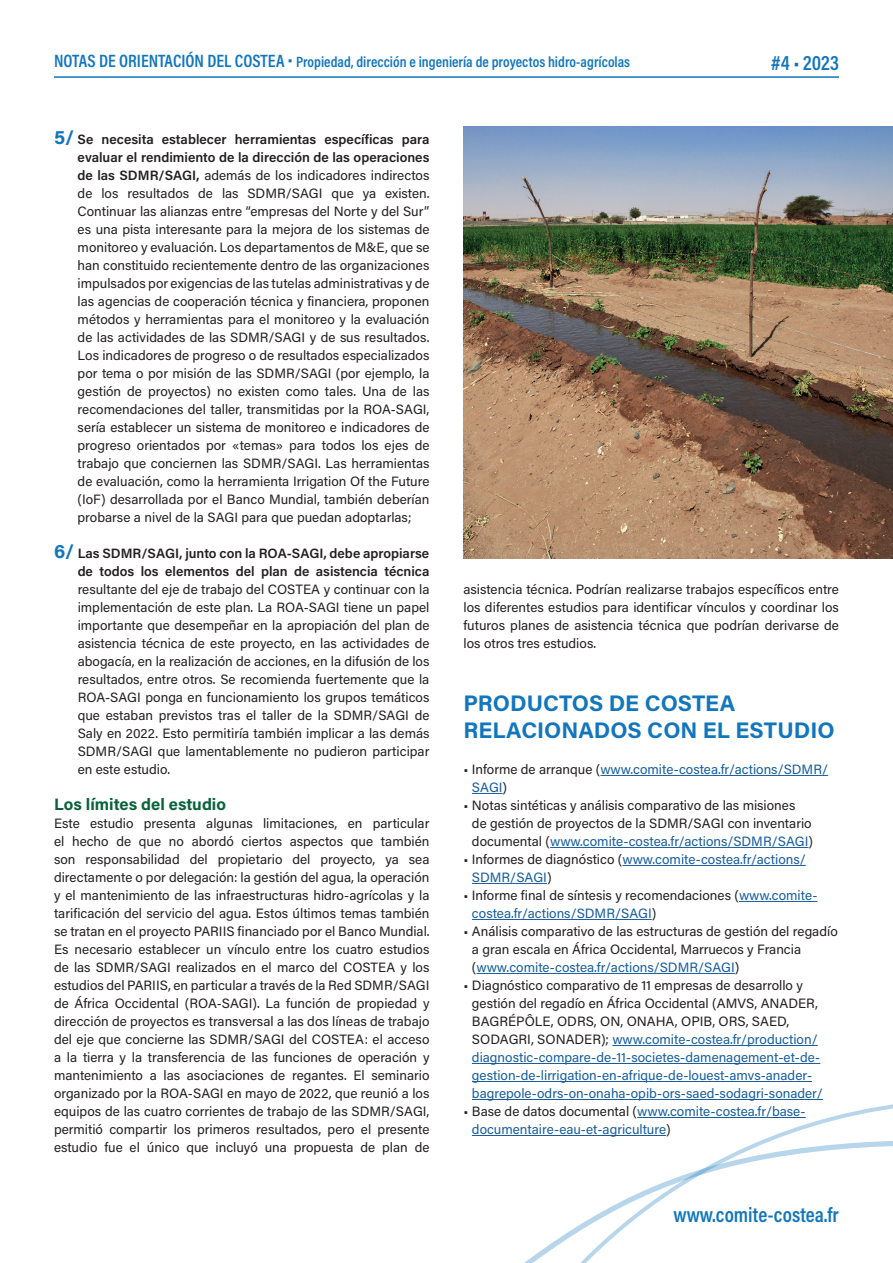
<style>
.page{position:relative;width:893px;height:1263px;background:#fff}
.page>*{position:absolute;margin:0;border:0;box-sizing:border-box;transform-origin:0 0}
.t1{font:700 22.5px/27px "Acumin Pro";color:#1276bd}
.t2{font:600 21px "Acumin Pro Cond";color:#1276bd}
.t3{font:700 16.5px "Acumin Pro";color:#09623b}
.t4{font:600 15px "Acumin Pro Cond";color:#1276bd}
.t5{font:13.5px/18px "Acumin Pro";color:#231f20;text-align:justify}
.t6{font:13.5px/18px "Acumin Pro";color:#175d9e}
.t7{font:600 13.5px/18px "Acumin Pro";color:#231f20;text-align:right}
.s1{font-size:18px}
.s2{font-weight:700;font-size:19.5px;color:#1276bd}
.s3{font-weight:600}
.s4{color:#231f20}
.s5{color:#175d9e}
</style>
<div class="page">
<hr style="left:600px;top:775px;width:228px;height:1px;background:#175d9e">
<hr style="left:472px;top:793px;width:31px;height:1px;background:#175d9e">
<hr style="left:550px;top:847px;width:258px;height:1px;background:#175d9e">
<hr style="left:622px;top:865px;width:184px;height:1px;background:#175d9e">
<hr style="left:472px;top:883px;width:75px;height:1px;background:#175d9e">
<hr style="left:739px;top:901px;width:78px;height:1px;background:#175d9e">
<hr style="left:472px;top:919px;width:180px;height:1px;background:#175d9e">
<hr style="left:476px;top:973px;width:259px;height:1px;background:#175d9e">
<hr style="left:612px;top:1045px;width:206px;height:1px;background:#175d9e">
<hr style="left:472px;top:1063px;width:348px;height:1px;background:#175d9e">
<svg style="left:472px;top:1081px;width:421px;height:182px"></svg>
<hr style="left:54px;top:76px;width:785px;height:2px;background:#1276bd">
<img style="left:463px;top:126px;width:430px;height:432px">
<p class="t4" style="left:54px;top:52px;width:578px"><span class="s1">NOTAS DE ORIENTACIÓN DEL COSTEA •</span> Propiedad, dirección e ingeniería de proyectos hidro-agrícolas</p>
<h2 class="t2" style="left:771px;top:49px;width:69px">#4 • 2023</h2>
<p class="t5" style="left:78px;top:130px;width:353px;text-indent:-24px"><span class="s2">5/</span> <span class="s3">Se necesita establecer herramientas específicas para evaluar el rendimiento de la dirección de las operaciones de las SDMR/SAGI,</span> además de los indicadores indirectos de los resultados de las SDMR/SAGI que ya existen.<br>Continuar las alianzas entre “empresas del Norte y del Sur” es una pista interesante para la mejora de los sistemas de monitoreo y evaluación. Los departamentos de M&amp;E, que se han constituido recientemente dentro de las organizaciones impulsados por exigencias de las tutelas administrativas y de las agencias de cooperación técnica y financiera, proponen métodos y herramientas para el monitoreo y la evaluación de las actividades de las SDMR/SAGI y de sus resultados.<br>Los indicadores de progreso o de resultados especializados por tema o por misión de las SDMR/SAGI (por ejemplo, la gestión de proyectos) no existen como tales. Una de las recomendaciones del taller, transmitidas por la ROA-SAGI, sería establecer un sistema de monitoreo e indicadores de progreso orientados por «temas» para todos los ejes de trabajo que conciernen las SDMR/SAGI. Las herramientas de evaluación, como la herramienta Irrigation Of the Future (IoF) desarrollada por el Banco Mundial, también deberían probarse a nivel de la SAGI para que puedan adoptarlas;</p>
<p class="t7" style="left:54px;top:544px;width:377px"><span class="s2">6/</span> Las SDMR/SAGI, junto con la ROA-SAGI, debe apropiarse de todos los elementos del plan de asistencia técnica</p>
<p class="t5" style="left:78px;top:580px;width:353px">resultante del eje de trabajo del COSTEA y continuar con la implementación de este plan. La ROA-SAGI tiene un papel importante que desempeñar en la apropiación del plan de asistencia técnica de este proyecto, en las actividades de abogacía, en la realización de acciones, en la difusión de los resultados, entre otros. Se recomienda fuertemente que la ROA-SAGI ponga en funcionamiento los grupos temáticos que estaban previstos tras el taller de la SDMR/SAGI de Saly en 2022. Esto permitiría también implicar a las demás SDMR/SAGI que lamentablemente no pudieron participar en este estudio.</p>
<p class="t3" style="left:54px;top:793px;width:173px">Los límites del estudio</p>
<p class="t5" style="left:54px;top:814px;width:377px">Este estudio presenta algunas limitaciones, en particular el hecho de que no abordó ciertos aspectos que también son responsabilidad del propietario del proyecto, ya sea directamente o por delegación: la gestión del agua, la operación y el mantenimiento de las infraestructuras hidro-agrícolas y la tarificación del servicio del agua. Estos últimos temas también se tratan en el proyecto PARIIS financiado por el Banco Mundial.<br>Es necesario establecer un vínculo entre los cuatro estudios de las SDMR/SAGI realizados en el marco del COSTEA y los estudios del PARIIS, en particular a través de la Red SDMR/SAGI de África Occidental (ROA-SAGI). La función de propiedad y dirección de proyectos es transversal a las dos líneas de trabajo del eje que concierne las SDMR/SAGI del COSTEA: el acceso a la tierra y la transferencia de las funciones de operación y mantenimiento a las asociaciones de regantes. El seminario organizado por la ROA-SAGI en mayo de 2022, que reunió a los equipos de las cuatro corrientes de trabajo de las SDMR/SAGI, permitió compartir los primeros resultados, pero el presente estudio fue el único que incluyó una propuesta de plan de</p>
<p class="t5" style="left:463px;top:580px;width:377px">asistencia técnica. Podrían realizarse trabajos específicos entre los diferentes estudios para identificar vínculos y coordinar los futuros planes de asistencia técnica que podrían derivarse de los otros tres estudios.</p>
<h1 class="t1" style="left:463px;top:689px;width:373px">PRODUCTOS DE COSTEA<br>RELACIONADOS CON EL ESTUDIO</h1>
<p class="t6" style="left:472px;top:760px;width:358px;text-indent:-8px"><span class="s4">• Informe de arranque (</span>www.comite-costea.fr/actions/SDMR/<br>SAGI<span class="s4">)</span></p>
<p class="t5" style="left:472px;top:796px;width:343px;text-align:left;text-indent:-8px">• Notas sintéticas y análisis comparativo de las misiones de gestión de proyectos de la SDMR/SAGI con inventario documental (<span class="s5">www.comite-costea.fr/actions/SDMR/SAGI</span>)</p>
<p class="t6" style="left:472px;top:850px;width:335px;text-indent:-8px"><span class="s4">• Informes de diagnóstico (</span>www.comite-costea.fr/actions/<br>SDMR/SAGI<span class="s4">)</span></p>
<p class="t5" style="left:472px;top:886px;width:347px;text-indent:-8px">• Informe final de síntesis y recomendaciones (<span class="s5">www.comite&shy;costea.fr/actions/SDMR/SAGI</span>)</p>
<p class="t5" style="left:472px;top:922px;width:367px;text-align:left;text-indent:-8px">• Análisis comparativo de las estructuras de gestión del regadío a gran escala en África Occidental, Marruecos y Francia (<span class="s5">www.comite-costea.fr/actions/SDMR/SAGI</span>)</p>
<p class="t6" style="left:472px;top:976px;width:352px;text-indent:-8px"><span class="s4">• Diagnóstico comparativo de 11 empresas de desarrollo y gestión del regadío en África Occidental (AMVS, ANADER, BAGRÉPÔLE, ODRS, ON, ONAHA, OPIB, ORS, SAED, SODAGRI, SONADER);</span> www.comite-costea.fr/production/ diagnostic-compare-de-11-societes-damenagement-et-de&shy;gestion-de-lirrigation-en-afrique-de-louest-amvs-anader&shy;bagrepole-odrs-on-onaha-opib-ors-saed-sodagri-sonader/</p>
<p class="t6" style="left:472px;top:1102px;width:335px;text-indent:-8px"><span class="s4">• Base de datos documental (</span>www.comite-costea.fr/base&shy;documentaire-eau-et-agriculture<span class="s4">)</span></p>
<h2 class="t2" style="left:673px;top:1200px;width:167px">www.comite-costea.fr</h2>
</div>
